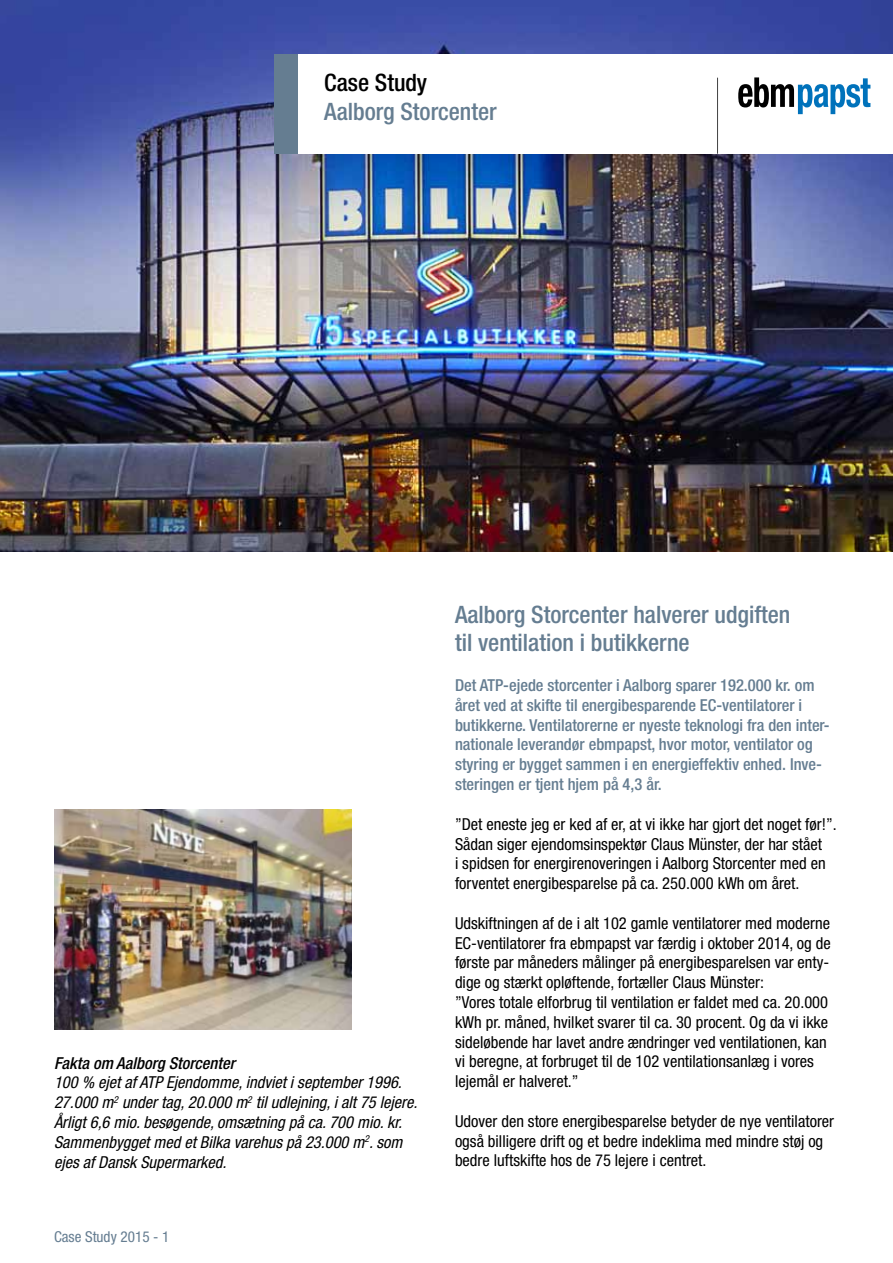
<style>
.page{position:relative;width:893px;height:1263px;background:#fff}
.page>*{position:absolute;margin:0;border:0;box-sizing:border-box;transform-origin:0 0}
.t1{font:500 condensed 24px/28.8px "Helvetica Neue";color:#657d91}
.t2{font:500 condensed 24px "Helvetica Neue";color:#000}
.t3{font:condensed 16.5px/19.8px "Helvetica Neue";color:#000}
.t4{font:500 condensed 16.5px/19.8px "Helvetica Neue";color:#657d91}
.t5{font:italic condensed 16.5px/19.8px "Helvetica Neue";color:#000}
.t6{font:italic 500 condensed 16.5px "Helvetica Neue";color:#000}
.t7{font:condensed 15px "Helvetica Neue";color:#657d91}
</style>
<div class="page">
<img style="left:0;top:0;width:893px;height:552px">
<div style="left:290px;top:54px;width:603px;height:100px;background:#fff"></div>
<div style="left:274px;top:54px;width:24px;height:100px;background:#657d91"></div>
<svg style="left:738px;top:77px;width:132px;height:37px"></svg>
<hr style="left:717px;top:77px;width:1px;height:77px;background:#000">
<img style="left:54px;top:809px;width:298px;height:220px">
<h1 class="t2" style="left:324px;top:68px;width:104px">Case Study</h1>
<h1 class="t1" style="left:324px;top:97px;width:174px">Aalborg Storcenter</h1>
<p class="t6" style="left:54px;top:1053px;width:182px">Fakta om Aalborg Storcenter</p>
<p class="t5" style="left:54px;top:1073px;width:365px">100 % ejet af ATP Ejendomme, indviet i september 1996.<br>27.000 m<sup>2</sup> under tag, 20.000 m<sup>2</sup> til udlejning, i alt 75 lejere.<br>Årligt 6,6 mio. besøgende, omsætning på ca. 700 mio. kr.<br>Sammenbygget med et Bilka varehus på 23.000 m<sup>2</sup>. som ejes af Dansk Supermarked.</p>
<p class="t7" style="left:54px;top:1227px;width:117px">Case Study 2015 - 1</p>
<h1 class="t1" style="left:455px;top:599px;width:337px">Aalborg Storcenter halverer udgiften til ventilation i butikkerne</h1>
<p class="t4" style="left:455px;top:675px;width:376px">Det ATP-ejede storcenter i Aalborg sparer 192.000 kr. om året ved at skifte til energibesparende EC-ventilatorer i butikkerne. Ventilatorerne er nyeste teknologi fra den inter&shy;nationale leverandør ebmpapst, hvor motor, ventilator og styring er bygget sammen i en energieffektiv enhed. Inve&shy;steringen er tjent hjem på 4,3 år.</p>
<p class="t3" style="left:455px;top:814px;width:383px">”Det eneste jeg er ked af er, at vi ikke har gjort det noget før!”.<br>Sådan siger ejendomsinspektør Claus Münster, der har stået<br>i spidsen for energirenoveringen i Aalborg Storcenter med en forventet energibesparelse på ca. 250.000 kWh om året.</p>
<p class="t3" style="left:455px;top:913px;width:377px">Udskiftningen af de i alt 102 gamle ventilatorer med moderne EC-ventilatorer fra ebmpapst var færdig i oktober 2014, og de første par måneders målinger på energibesparelsen var enty&shy;dige og stærkt opløftende, fortæller Claus Münster:<br>”Vores totale elforbrug til ventilation er faldet med ca. 20.000 kWh pr. måned, hvilket svarer til ca. 30 procent. Og da vi ikke sideløbende har lavet andre ændringer ved ventilationen, kan vi beregne, at forbruget til de 102 ventilationsanlæg i vores lejemål er halveret.”</p>
<p class="t3" style="left:455px;top:1111px;width:381px">Udover den store energibesparelse betyder de nye ventilatorer også billigere drift og et bedre indeklima med mindre støj og bedre luftskifte hos de 75 lejere i centret.</p>
</div>
